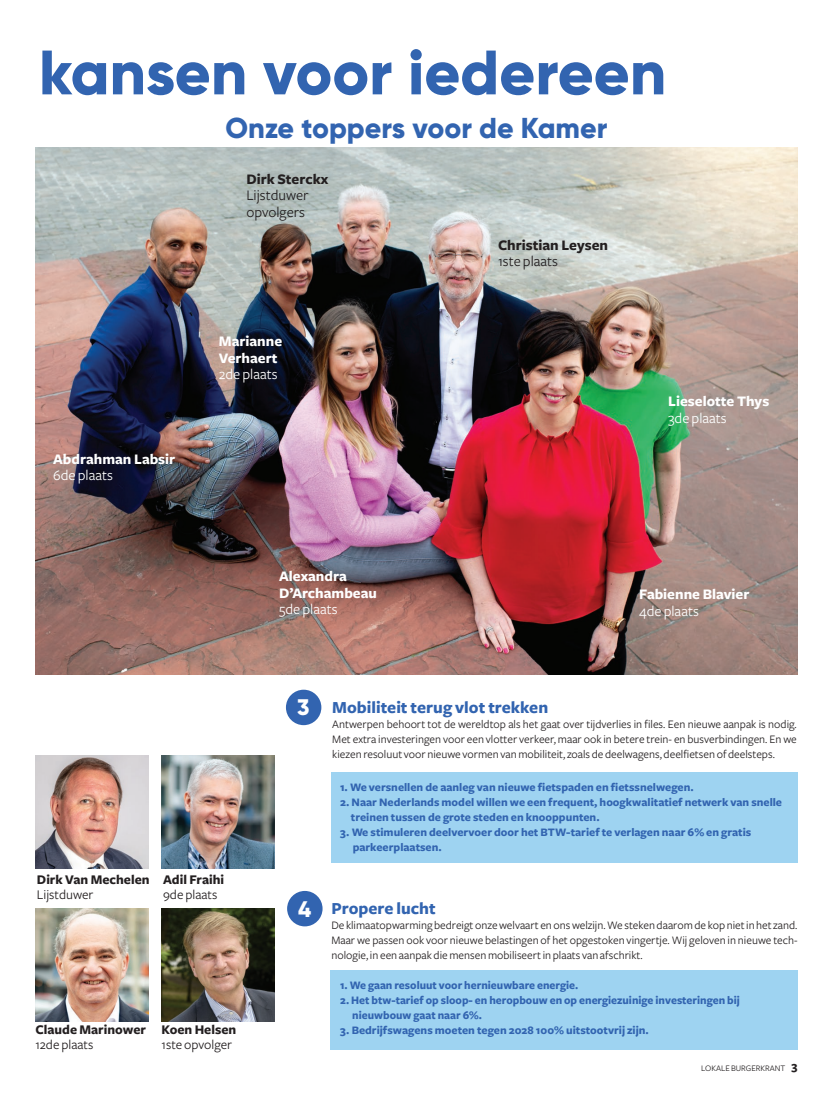
<style>
.page{position:relative;width:833px;height:1117px;background:#fff}
.page>*{position:absolute;margin:0;border:0;box-sizing:border-box;transform-origin:0 0}
.t1{font:800 62.5px "Gilroy";color:#3264b0}
.t2{font:800 28.75px "Gilroy";color:#3264b0}
.t3{font:800 22.5px "Gilroy";color:#fff}
.t4{font:700 17.5px "Freight Sans";color:#3264b0}
.t5{font:700 15.12px/16.5px "Freight Sans";color:#fff}
.t6{font:15.12px "Freight Sans";color:#fff}
.t7{font:15.12px/16.5px "Freight Sans";color:#231f20}
.t8{font:700 15.12px "Freight Sans";color:#231f20}
.t9{font:700 13.75px "Freight Sans";color:#231f20}
.t10{font:13.75px "Freight Sans";color:#231f20}
.t11{font:11.88px/15px "Freight Sans";color:#231f20;text-align:justify}
.t12{font:700 11.88px/15px "Freight Sans";color:#3264b0}
.t13{font:8.75px "Freight Sans";color:#231f20}
</style>
<div class="page">
<img style="left:35px;top:908px;width:113px;height:112px">
<img style="left:35px;top:755px;width:113px;height:113px">
<img style="left:161px;top:908px;width:113px;height:112px">
<img style="left:161px;top:755px;width:113px;height:113px">
<div style="left:286px;top:689px;width:35px;height:36px;background:#3264b0;border-radius:50%"></div>
<div style="left:287px;top:890px;width:35px;height:36px;background:#3264b0;border-radius:50%"></div>
<img style="left:35px;top:147px;width:762px;height:527px">
<div style="left:330px;top:970px;width:467px;height:79px;background:#9ed3f1"></div>
<div style="left:331px;top:772px;width:466px;height:90px;background:#9ed3f1"></div>
<h1 class="t1" style="left:39px;top:33px;width:629px">kansen voor iedereen</h1>
<h2 class="t2" style="left:225px;top:110px;width:383px">Onze toppers voor de Kamer</h2>
<p class="t5" style="left:53px;top:451px;width:124px">Abdrahman Labsir</p>
<p class="t6" style="left:53px;top:467px;width:61px">6de plaats</p>
<p class="t8" style="left:246px;top:171px;width:83px">Dirk Sterckx</p>
<p class="t7" style="left:246px;top:187px;width:64px">Lijstduwer opvolgers</p>
<p class="t5" style="left:219px;top:333px;width:65px">Marianne<br>Verhaert</p>
<p class="t6" style="left:219px;top:366px;width:60px">2de plaats</p>
<p class="t5" style="left:279px;top:568px;width:99px">Alexandra<br>D’Archambeau</p>
<p class="t6" style="left:279px;top:601px;width:60px">5de plaats</p>
<p class="t8" style="left:498px;top:236px;width:112px">Christian Leysen</p>
<p class="t7" style="left:498px;top:253px;width:61px">1ste plaats</p>
<p class="t5" style="left:668px;top:393px;width:103px">Lieselotte Thys</p>
<p class="t6" style="left:668px;top:409px;width:60px">3de plaats</p>
<p class="t5" style="left:639px;top:586px;width:112px">Fabienne Blavier</p>
<p class="t6" style="left:639px;top:602px;width:61px">4de plaats</p>
<h3 class="t3" style="left:297px;top:693px;width:14px">3</h3>
<h3 class="t4" style="left:332px;top:697px;width:217px">Mobiliteit terug vlot trekken</h3>
<p class="t11" style="left:332px;top:716px;width:466px">Antwerpen behoort tot de wereldtop als het gaat over tijdverlies in files. Een nieuwe aanpak is nodig.<br>Met extra investeringen voor een vlotter verkeer, maar ook in betere trein- en busverbindingen. En we kiezen resoluut voor nieuwe vormen van mobiliteit, zoals de deelwagens, deelfietsen of deelsteps.</p>
<p class="t12" style="left:340px;top:779px;width:355px">1. We versnellen de aanleg van nieuwe fietspaden en fietssnelwegen.</p>
<p class="t12" style="left:351px;top:794px;width:433px;text-indent:-11px">2. Naar Nederlands model willen we een frequent, hoogkwalitatief netwerk van snelle treinen tussen de grote steden en knooppunten.</p>
<p class="t12" style="left:353px;top:824px;width:400px;text-indent:-12px">3. We stimuleren deelvervoer door het BTW-tarief te verlagen naar 6% en gratis parkeerplaatsen.</p>
<p class="t9" style="left:37px;top:872px;width:114px">Dirk Van Mechelen</p>
<p class="t10" style="left:37px;top:887px;width:58px">Lijstduwer</p>
<p class="t9" style="left:163px;top:872px;width:62px">Adil Fraihi</p>
<p class="t10" style="left:163px;top:887px;width:56px">9de plaats</p>
<p class="t9" style="left:35px;top:1022px;width:112px">Claude Marinower</p>
<p class="t10" style="left:35px;top:1037px;width:59px">12de plaats</p>
<p class="t9" style="left:161px;top:1022px;width:76px">Koen Helsen</p>
<p class="t10" style="left:161px;top:1037px;width:72px">1ste opvolger</p>
<h3 class="t3" style="left:298px;top:894px;width:15px">4</h3>
<h3 class="t4" style="left:331px;top:898px;width:106px">Propere lucht</h3>
<p class="t11" style="left:331px;top:917px;width:467px">De klimaatopwarming bedreigt onze welvaart en ons welzijn. We steken daarom de kop niet in het zand.<br>Maar we passen ook voor nieuwe belastingen of het opgestoken vingertje. Wij geloven in nieuwe tech&shy;nologie, in een aanpak die mensen mobiliseert in plaats van afschrikt.</p>
<p class="t12" style="left:340px;top:977px;width:240px">1. We gaan resoluut voor hernieuwbare energie.</p>
<p class="t12" style="left:352px;top:992px;width:389px;text-indent:-12px">2. Het btw-tarief op sloop- en heropbouw en op energiezuinige investeringen bij nieuwbouw gaat naar 6%.</p>
<p class="t12" style="left:340px;top:1022px;width:310px">3. Bedrijfswagens moeten tegen 2028 100% uitstootvrij zijn.</p>
<p class="t13" style="left:701px;top:1063px;width:98px">LOKALE BURGERKRANT <sup>3</sup></p>
</div>
